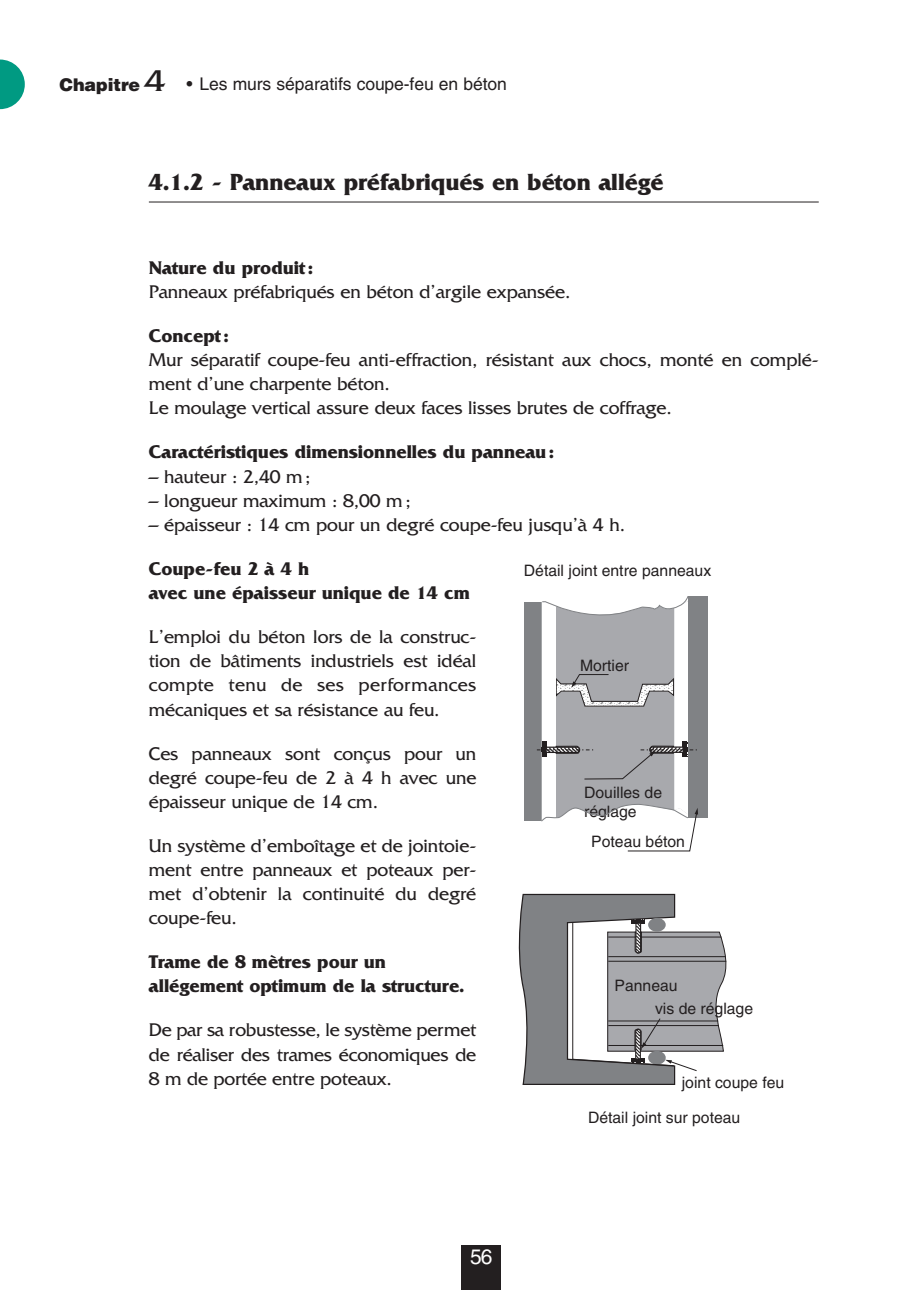
<style>
.page{position:relative;width:918px;height:1290px;background:#fff}
.page>*{position:absolute;margin:0;border:0;box-sizing:border-box;transform-origin:0 0}
.t1{font:700 24.5px "Friz Quadrata";letter-spacing:-.005em;color:#231f20}
.t2{font:21px "Helvetica";color:#fff}
.t3{font:19.25px/24.2px "Friz Quadrata";letter-spacing:-.005em;color:#231f20;text-align:justify}
.t4{font:700 19.25px/24.2px "Friz Quadrata";letter-spacing:-.005em;color:#231f20}
.t5{font:17.5px "Helvetica";letter-spacing:-.005em;color:#231f20}
.t6{font:15.75px/18.9px "Helvetica";color:#231f20}
.s1{font-weight:900}
.s2{font-family:"Friz Quadrata";font-size:31.5px}
.s3{font-weight:700}
</style>
<div class="page">
<hr style="left:149px;top:202px;width:670px;height:1px;background:#231f20">
<svg style="left:0;top:60px;width:25px;height:49px"></svg>
<div style="left:461px;top:1245px;width:40px;height:45px;background:#231f20"></div>
<div style="left:524px;top:602px;width:18px;height:219px;background:#808285"></div>
<div style="left:688px;top:596px;width:20px;height:221px;background:#808285"></div>
<svg style="left:537px;top:596px;width:161px;height:255px"></svg>
<svg style="left:518px;top:893px;width:209px;height:192px"></svg>
<p class="t5" style="left:60px;top:78px;width:449px"><span class="s1">Chapitre</span> <span class="s2">4</span> • Les murs séparatifs coupe-feu en béton</p>
<p class="t1" style="left:149px;top:167px;width:516px">4.1.2 - Panneaux préfabriqués en béton allégé</p>
<p class="t3" style="left:149px;top:255px;width:423px"><span class="s3">Nature du produit:<br></span>Panneaux préfabriqués en béton d’argile expansée.</p>
<p class="t3" style="left:149px;top:323px;width:671px;text-align:left"><span class="s3">Concept:<br></span>Mur séparatif coupe-feu anti-effraction, résistant aux chocs, monté en complé&shy;ment d’une charpente béton.<br>Le moulage vertical assure deux faces lisses brutes de coffrage.</p>
<p class="t4" style="left:149px;top:440px;width:407px">Caractéristiques dimensionnelles du panneau:</p>
<p class="t3" style="left:149px;top:464px;width:163px">– hauteur : 2,40 m;</p>
<p class="t3" style="left:149px;top:488px;width:263px">– longueur maximum : 8,00 m;</p>
<p class="t3" style="left:149px;top:512px;width:478px">– épaisseur : 14 cm pour un degré coupe-feu jusqu’à 4 h.</p>
<p class="t4" style="left:149px;top:556px;width:322px">Coupe-feu 2 à 4 h<br>avec une épaisseur unique de 14 cm</p>
<p class="t3" style="left:149px;top:624px;width:329px">L’emploi du béton lors de la construc&shy;tion de bâtiments industriels est idéal compte tenu de ses performances mécaniques et sa résistance au feu.</p>
<p class="t3" style="left:149px;top:741px;width:329px">Ces panneaux sont conçus pour un degré coupe-feu de 2 à 4 h avec une épaisseur unique de 14 cm.</p>
<p class="t3" style="left:149px;top:833px;width:329px">Un système d’emboîtage et de jointoie&shy;ment entre panneaux et poteaux per&shy;met d’obtenir la continuité du degré coupe-feu.</p>
<p class="t4" style="left:149px;top:949px;width:317px">Trame de 8 mètres pour un allégement optimum de la structure.</p>
<p class="t3" style="left:149px;top:1018px;width:329px">De par sa robustesse, le système permet de réaliser des trames économiques de 8 m de portée entre poteaux.</p>
<p class="t6" style="left:524px;top:563px;width:189px">Détail joint entre panneaux</p>
<p class="t6" style="left:580px;top:657px;width:50px">Mortier</p>
<p class="t6" style="left:584px;top:784px;width:79px">Douilles de réglage</p>
<p class="t6" style="left:591px;top:833px;width:95px">Poteau béton</p>
<p class="t6" style="left:614px;top:978px;width:65px">Panneau</p>
<p class="t6" style="left:655px;top:1001px;width:100px">vis de réglage</p>
<p class="t6" style="left:682px;top:1074px;width:104px">joint coupe feu</p>
<p class="t2" style="left:470px;top:1249px;width:24px">56</p>
<p class="t6" style="left:588px;top:1109px;width:154px">Détail joint sur poteau</p>
</div>
